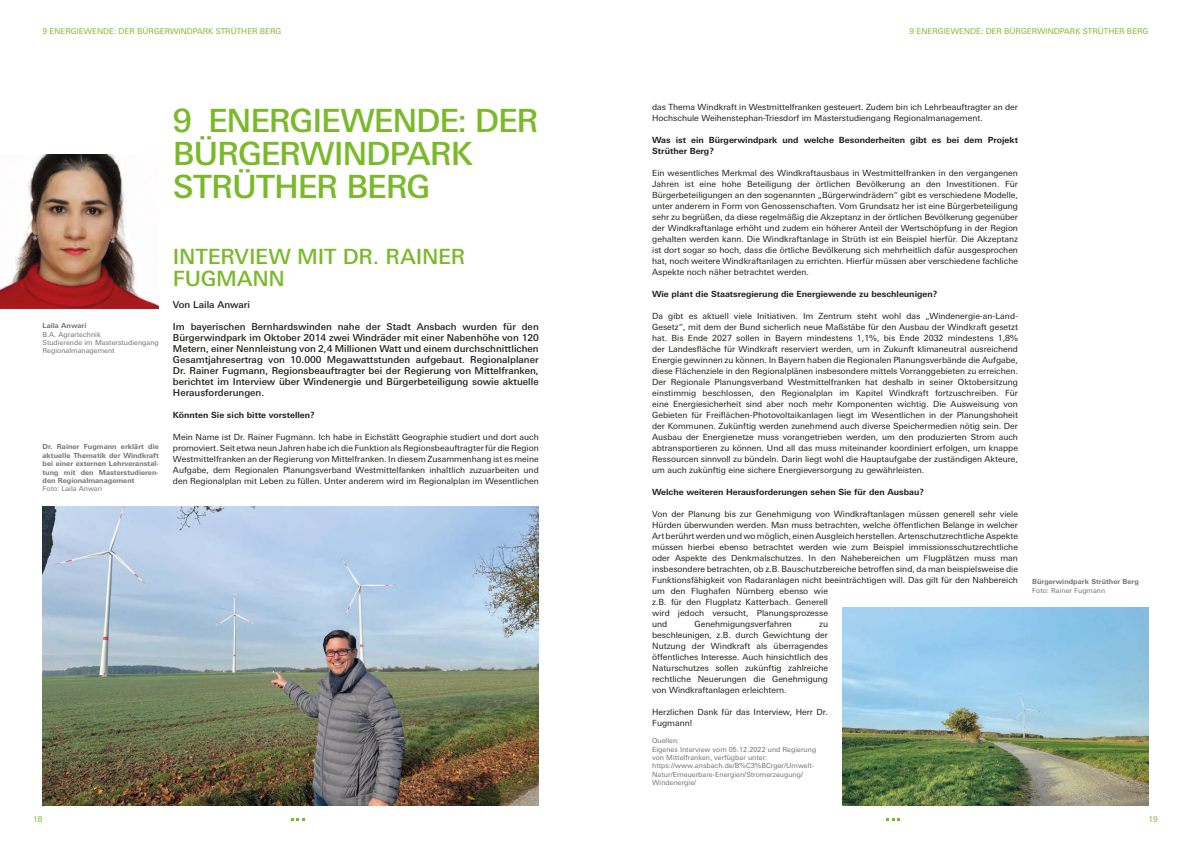
<style>
.page{position:relative;width:1191px;height:842px;background:#fff}
.page>*{position:absolute;margin:0;border:0;box-sizing:border-box;transform-origin:0 0}
.Headline_1{font:500 32px/33px "Univers Next Pro";letter-spacing:-.04em;color:#7ab929}
.Headline_2{font:500 21px/22px "Univers Next Pro";letter-spacing:-.01em;color:#7ab929}
.Einleitung{font:500 9.5px/11px "Univers Next Pro";color:#1d1d1b;text-align:justify}
.Body{font:8.5px/11px "Univers Next Pro";color:#1d1d1b;text-align:justify}
.Body-2{font:700 8.5px/11px "Univers Next Pro";color:#1d1d1b}
.Kopfzeile{font:8px "Univers Next Pro";color:#7ab929}
.Pagina{font:8px "Univers Next Pro";color:#7ab929}
.Randvermerk{font:7px/8.4px "Univers Next Pro";letter-spacing:.005em;color:#70706f}
.Randvermerk-2{font:700 7px/8.4px "Univers Next Pro";letter-spacing:.005em;color:#70706f;text-align:justify}
</style>
<div class="page">
<svg style="left:291px;top:818px;width:14px;height:2px"></svg>
<svg style="left:886px;top:818px;width:14px;height:2px"></svg>
<img style="left:0;top:154px;width:159px;height:154px">
<img style="left:43px;top:506px;width:496px;height:299px">
<img style="left:842px;top:607px;width:306px;height:198px">
<p class="Kopfzeile" style="left:43px;top:27px;width:240px">9 ENERGIEWENDE: DER BÜRGERWINDPARK STRÜTHER BERG</p>
<h1 class="Headline_1" style="left:173px;top:104px;width:367px">9 ENERGIEWENDE: DER<br>BÜRGERWINDPARK<br>STRÜTHER BERG</h1>
<p class="Randvermerk-2" style="left:43px;top:321px;width:45px">Laila Anwari</p>
<p class="Randvermerk" style="left:43px;top:330px;width:60px">B.A. Agrartechnik</p>
<p class="Randvermerk" style="left:43px;top:338px;width:118px">Studierende im Masterstudiengang<br>Regionalmanagement</p>
<p class="Randvermerk-2" style="left:43px;top:443px;width:118px">Dr. Rainer Fugmann erklärt die aktuelle Thematik der Windkraft bei einer externen Lehrveranstal&shy;tung mit den Masterstudieren&shy;den Regionalmanagement</p>
<p class="Randvermerk" style="left:43px;top:485px;width:61px">Foto: Laila Anwari</p>
<h2 class="Headline_2" style="left:173px;top:246px;width:294px">INTERVIEW MIT DR. RAINER<br>FUGMANN</h2>
<p class="Einleitung" style="left:173px;top:299px;width:79px">Von Laila Anwari</p>
<p class="Einleitung" style="left:173px;top:321px;width:367px">Im bayerischen Bernhardswinden nahe der Stadt Ansbach wurden für den Bürgerwindpark im Oktober 2014 zwei Windräder mit einer Nabenhöhe von 120<br>Metern, einer Nennleistung von 2,4 Millionen Watt und einem durchschnittlichen Gesamtjahresertrag von 10.000 Megawattstunden aufgebaut. Regionalplaner Dr. Rainer Fugmann, Regionsbeauftragter bei der Regierung von Mittelfranken, berichtet im Interview über Windenergie und Bürgerbeteiligung sowie aktuelle Herausforderungen.</p>
<p class="Body-2" style="left:173px;top:410px;width:143px">Könnten Sie sich bitte vorstellen?</p>
<p class="Body" style="left:173px;top:432px;width:367px">Mein Name ist Dr. Rainer Fugmann. Ich habe in Eichstätt Geographie studiert und dort auch promoviert. Seit etwa neun Jahren habe ich die Funktion als Regionsbeauftragter für die Region Westmittelfranken an der Regierung von Mittelfranken. In diesem Zusammenhang ist es meine Aufgabe, dem Regionalen Planungsverband Westmittelfanken inhaltlich zuzuarbeiten und den Regionalplan mit Leben zu füllen. Unter anderem wird im Regionalplan im Wesentlichen</p>
<p class="Pagina" style="left:33px;top:815px;width:11px">18</p>
<p class="Kopfzeile" style="left:909px;top:27px;width:240px">9 ENERGIEWENDE: DER BÜRGERWINDPARK STRÜTHER BERG</p>
<p class="Body" style="left:652px;top:102px;width:367px">das Thema Windkraft in Westmittelfranken gesteuert. Zudem bin ich Lehrbeauftragter an der<br>Hochschule Weihenstephan-Triesdorf im Masterstudiengang Regionalmanagement.</p>
<p class="Body-2" style="left:652px;top:135px;width:367px">Was ist ein Bürgerwindpark und welche Besonderheiten gibt es bei dem Projekt<br>Strüther Berg?</p>
<p class="Body" style="left:652px;top:168px;width:367px">Ein wesentliches Merkmal des Windkraftausbaus in Westmittelfranken in den vergangenen Jahren ist eine hohe Beteiligung der örtlichen Bevölkerung an den Investitionen. Für Bürgerbeteiligungen an den sogenannten „Bürgerwindrädern“ gibt es verschiedene Modelle, unter anderem in Form von Genossenschaften. Vom Grundsatz her ist eine Bürgerbeteiligung sehr zu begrüßen, da diese regelmäßig die Akzeptanz in der örtlichen Bevölkerung gegenüber der Windkraftanlage erhöht und zudem ein höherer Anteil der Wertschöpfung in der Region gehalten werden kann. Die Windkraftanlage in Strüth ist ein Beispiel hierfür. Die Akzeptanz ist dort sogar so hoch, dass die örtliche Bevölkerung sich mehrheitlich dafür ausgesprochen hat, noch weitere Windkraftanlagen zu errichten. Hierfür müssen aber verschiedene fachliche Aspekte noch näher betrachtet werden.</p>
<p class="Body-2" style="left:652px;top:289px;width:287px">Wie plant die Staatsregierung die Energiewende zu beschleunigen?</p>
<p class="Body" style="left:652px;top:311px;width:367px">Da gibt es aktuell viele Initiativen. Im Zentrum steht wohl das „Windenergie-an-Land-Gesetz“, mit dem der Bund sicherlich neue Maßstäbe für den Ausbau der Windkraft gesetzt hat. Bis Ende 2027 sollen in Bayern mindestens 1,1%, bis Ende 2032 mindestens 1,8% der Landesfläche für Windkraft reserviert werden, um in Zukunft klimaneutral ausreichend Energie gewinnen zu können. In Bayern haben die Regionalen Planungsverbände die Aufgabe, diese Flächenziele in den Regionalplänen insbesondere mittels Vorranggebieten zu erreichen.<br>Der Regionale Planungsverband Westmittelfranken hat deshalb in seiner Oktobersitzung einstimmig beschlossen, den Regionalplan im Kapitel Windkraft fortzuschreiben. Für eine Energiesicherheit sind aber noch mehr Komponenten wichtig. Die Ausweisung von Gebieten für Freiflächen-Photovoltaikanlagen liegt im Wesentlichen in der Planungshoheit der Kommunen. Zukünftig werden zunehmend auch diverse Speichermedien nötig sein. Der Ausbau der Energienetze muss vorangetrieben werden, um den produzierten Strom auch abtransportieren zu können. Und all das muss miteinander koordiniert erfolgen, um knappe Ressourcen sinnvoll zu bündeln. Darin liegt wohl die Hauptaufgabe der zuständigen Akteure, um auch zukünftig eine sichere Energieversorgung zu gewährleisten.</p>
<p class="Body-2" style="left:652px;top:487px;width:273px">Welche weiteren Herausforderungen sehen Sie für den Ausbau?</p>
<p class="Body" style="left:652px;top:509px;width:367px;text-align:left">Von der Planung bis zur Genehmigung von Windkraftanlagen müssen generell sehr viele Hürden überwunden werden. Man muss betrachten, welche öffentlichen Belange in welcher Art berührt werden und wo möglich, einen Ausgleich herstellen. Artenschutzrechtliche Aspekte müssen hierbei ebenso betrachtet werden wie zum Beispiel immissionsschutzrechtliche oder Aspekte des Denkmalschutzes. In den Nahebereichen um Flugplätzen muss man insbesondere betrachten, ob z.B. Bauschutzbereiche betroffen sind, da man beispielsweise die Funktionsfähigkeit von Radaranlagen nicht beeinträchtigen will. Das gilt für den Nahbereich um den Flughafen Nürnberg ebenso wie<br>z.B. für den Flugplatz Katterbach. Generell<br>wird jedoch versucht, Planungsprozesse<br>und</p>
<p class="Body" style="left:694px;top:619px;width:99px">Genehmigungsverfahren</p>
<p class="Body" style="left:652px;top:619px;width:177px;text-indent:167px">zu beschleunigen, z.B. durch Gewichtung der Nutzung der Windkraft als überragendes öffentliches Interesse. Auch hinsichtlich des Naturschutzes sollen zukünftig zahlreiche rechtliche Neuerungen die Genehmigung von Windkraftanlagen erleichtern.</p>
<p class="Body" style="left:652px;top:707px;width:177px">Herzlichen Dank für das Interview, Herr Dr.<br>Fugmann!</p>
<p class="Randvermerk" style="left:652px;top:736px;width:29px">Quellen:</p>
<p class="Randvermerk" style="left:652px;top:745px;width:165px">Eigenes Interview vom 05.12.2022 und Regierung von Mittelfranken, verfügbar unter:</p>
<p class="Randvermerk" style="left:652px;top:762px;width:163px">https://www.ansbach.de/B%C3%BCrger/Umwelt-<br>Natur/Erneuerbare-Energien/Stromerzeugung/<br>Windenergie/</p>
<p class="Randvermerk-2" style="left:1032px;top:578px;width:108px">Bürgerwindpark Strüther Berg</p>
<p class="Randvermerk" style="left:1032px;top:586px;width:75px">Foto: Rainer Fugmann</p>
<p class="Pagina" style="left:1148px;top:815px;width:11px">19</p>
</div>
